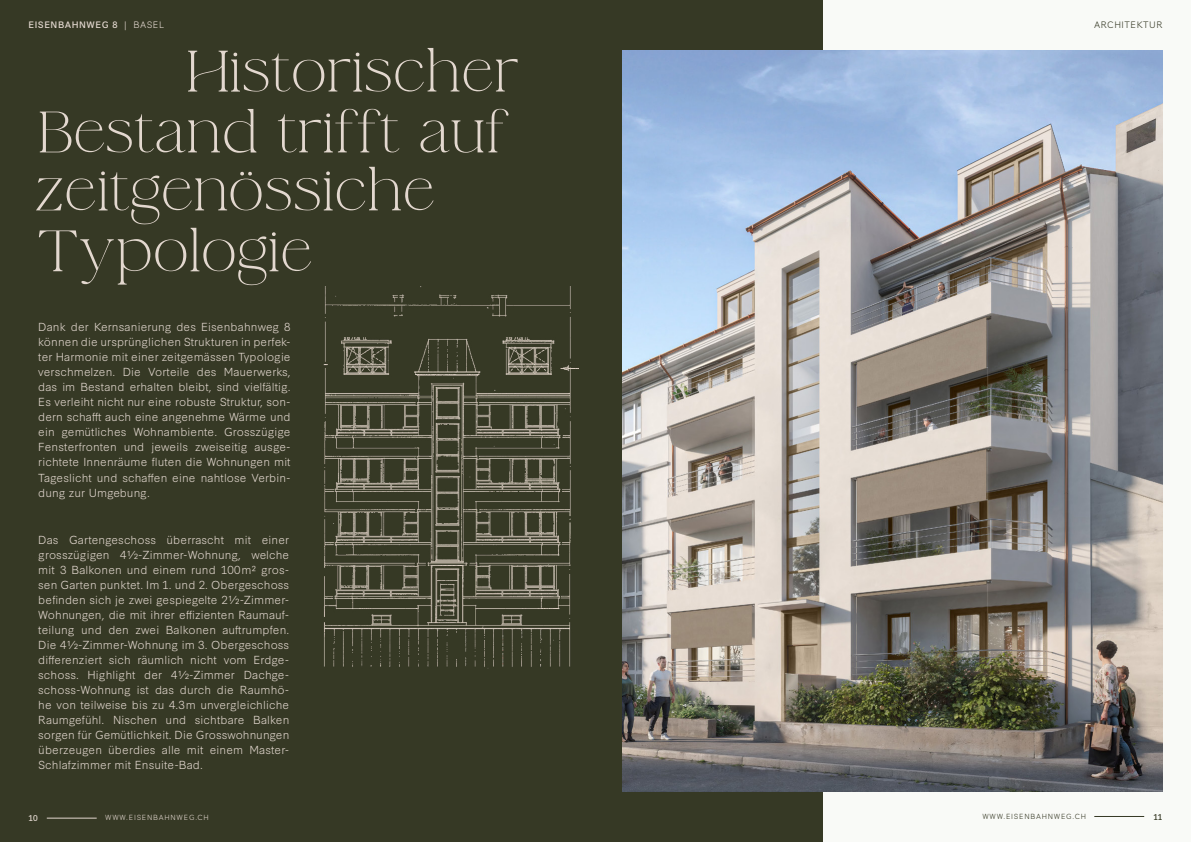
<style>
.page{position:relative;width:1191px;height:842px;background:#fff}
.page>*{position:absolute;margin:0;border:0;box-sizing:border-box;transform-origin:0 0}
.t1{font:51px/59.9px "La Luxes Serif";color:#e3d8cf}
.t2{font:300 11px/15px "Synthese";letter-spacing:.01em;color:#e3d8cf;text-align:justify}
.t3{font:8.8px "Synthese";letter-spacing:.06em;color:#e3d8cf}
.t4{font:300 8.8px "Synthese";letter-spacing:.06em;color:#363925}
.t5{font:8px "Synthese";color:#363925}
.t6{font:8px "Synthese";color:#e3d8cf}
.t7{font:300 7px "Synthese";letter-spacing:.11em;color:#e3d8cf}
.t8{font:300 7px "Synthese";letter-spacing:.11em;color:#363925}
.s1{font-weight:300}
</style>
<div class="page">
<div style="left:0;top:0;width:1191px;height:842px;background:linear-gradient(to bottom,#f2f4f2,#f4f5f1)"></div>
<div style="left:0;top:0;width:822px;height:842px;background:#363925"></div>
<hr style="left:1094px;top:816px;width:50px;height:1px;background:#363925">
<hr style="left:47px;top:818px;width:50px;height:1px;background:#e3d8cf">
<img style="left:323px;top:286px;width:255px;height:383px">
<img style="left:623px;top:50px;width:539px;height:742px">
<p class="t3" style="left:28px;top:17px;width:137px">EISENBAHNWEG 8 <span class="s1">| BASEL</span></p>
<p class="t4" style="left:1094px;top:17px;width:70px">ARCHITEKTUR</p>
<h1 class="t1" style="left:34px;top:40px;width:486px;text-indent:152px">Historischer<br>Bestand trifft auf zeitgenössiche<br>Typologie</h1>
<p class="t2" style="left:38px;top:319px;width:254px">Dank der Kernsanierung des Eisenbahnweg 8 können die ursprünglichen Strukturen in perfek&shy;ter Harmonie mit einer zeitgemässen Typologie verschmelzen. Die Vorteile des Mauerwerks, das im Bestand erhalten bleibt, sind vielfältig.<br>Es verleiht nicht nur eine robuste Struktur, son&shy;dern schafft auch eine angenehme Wärme und ein gemütliches Wohnambiente. Grosszügige Fensterfronten und jeweils zweiseitig ausge&shy;richtete Innenräume fluten die Wohnungen mit Tageslicht und schaffen eine nahtlose Verbin&shy;dung zur Umgebung.</p>
<p class="t2" style="left:38px;top:532px;width:253px">Das Gartengeschoss überrascht mit einer grosszügigen 4 ½-Zimmer-Wohnung, welche mit 3 Balkonen und einem rund 100 m2 gros&shy;sen Garten punktet. Im 1. und 2. Obergeschoss befinden sich je zwei gespiegelte 2 ½-Zimmer-Wohnungen, die mit ihrer effizienten Raumauf&shy;teilung und den zwei Balkonen auftrumpfen.<br>Die 4 ½-Zimmer-Wohnung im 3. Obergeschoss differenziert sich räumlich nicht vom Erdge&shy;schoss. Highlight der 4 ½-Zimmer Dachge&shy;schoss-Wohnung ist das durch die Raumhö&shy;he von teilweise bis zu 4.3 m unvergleichliche Raumgefühl. Nischen und sichtbare Balken sorgen für Gemütlichkeit. Die Grosswohnungen überzeugen überdies alle mit einem Master-Schlafzimmer mit Ensuite-Bad.</p>
<p class="t6" style="left:28px;top:811px;width:11px">10</p>
<p class="t7" style="left:105px;top:812px;width:105px">WWW.EISENBAHNWEG.CH</p>
<p class="t8" style="left:982px;top:810px;width:105px">WWW.EISENBAHNWEG.CH</p>
<p class="t5" style="left:1153px;top:810px;width:11px">11</p>
</div>
